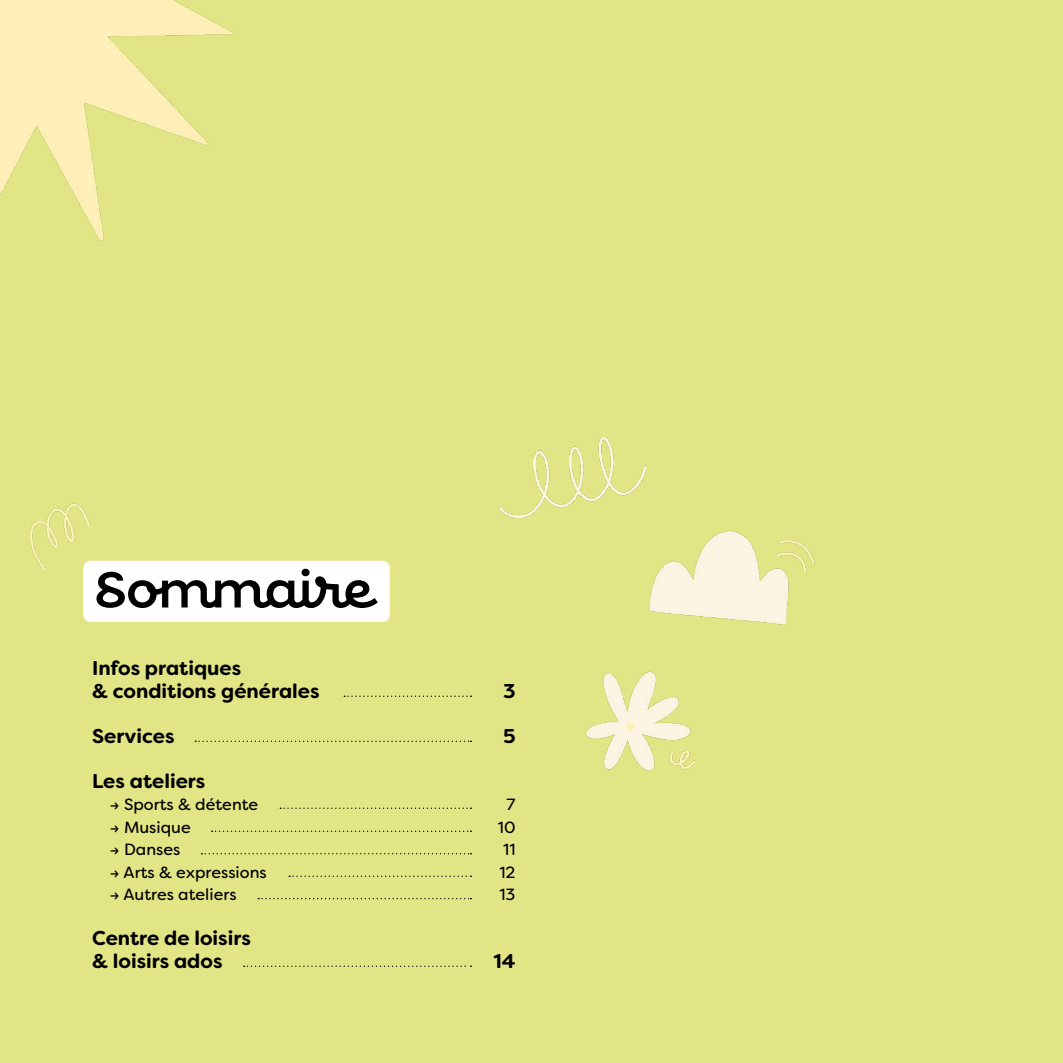
<style>
.page{position:relative;width:1063px;height:1063px;background:#e2e586}
.page>*{position:absolute;margin:0;border:0;box-sizing:border-box;transform-origin:0 0}
.t1{font:600 50px "Confiteria Script";color:#000}
.t2{font:700 20px/22.5px "Filson Soft";color:#000}
.t3{font:16.25px/22.5px "Filson Soft";color:#000;text-align:center}
</style>
<div class="page">
<h1 class="t1" style="left:92px;top:558px;width:280px">Sommaire</h1>
<p class="t2" style="left:92px;top:657px;width:229px">Infos pratiques<br>&amp; conditions générales</p>
<p class="t2" style="left:92px;top:724px;width:84px">Services</p>
<p class="t2" style="left:92px;top:769px;width:115px">Les ateliers</p>
<p class="t3" style="left:109px;top:793px;width:151px">→ Sports &amp; détente</p>
<p class="t3" style="left:109px;top:816px;width:83px">→ Musique</p>
<p class="t3" style="left:109px;top:838px;width:73px">→ Danses</p>
<p class="t3" style="left:109px;top:861px;width:159px">→ Arts &amp; expressions</p>
<p class="t3" style="left:109px;top:883px;width:129px">→ Autres ateliers</p>
<p class="t2" style="left:92px;top:927px;width:160px">Centre de loisirs &amp; loisirs ados</p>
<p class="t2" style="left:503px;top:679px;width:14px">3</p>
<p class="t2" style="left:503px;top:724px;width:14px">5</p>
<p class="t3" style="left:498px;top:793px;width:19px">7<br>10<br>11<br>12<br>13</p>
<p class="t2" style="left:494px;top:949px;width:24px">14</p>
</div>
